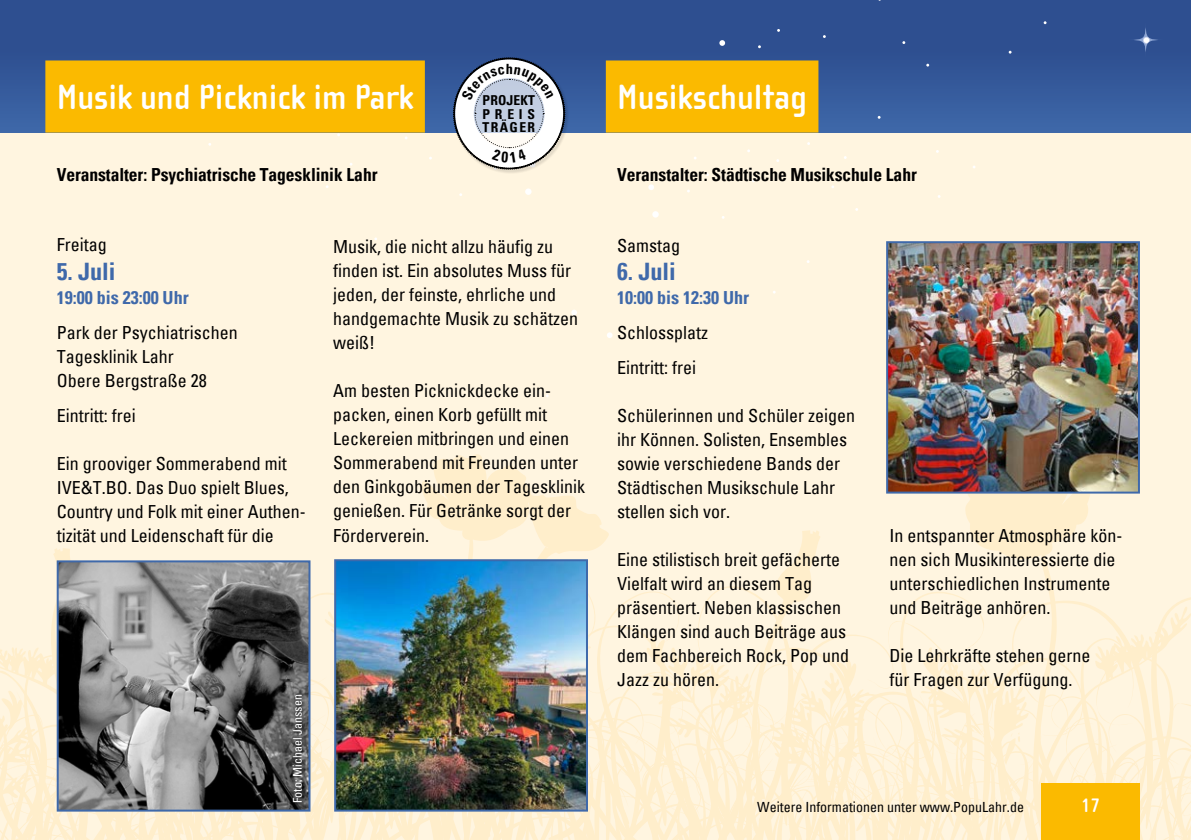
<style>
.page{position:relative;width:1191px;height:840px;background:#fff}
.page>*{position:absolute;margin:0;border:0;box-sizing:border-box;transform-origin:0 0}
.t1{font:700 36px "Cholla Sans OT";color:#fff}
.t2{font:700 condensed 24px "Univers";color:#3f69aa}
.t3{font:700 20px "Cholla Sans OT";color:#fff}
.t4{font:condensed 18px/24px "Univers";color:#000}
.t5{font:700 condensed 18px "Univers";letter-spacing:-.005em;color:#000}
.t6{font:700 condensed 18px "Univers";color:#3f69aa}
.t7{font:condensed 14px "Univers";color:#000}
.t8{font:700 condensed 13.6px/13.6px "Univers";letter-spacing:.105em;color:#000;text-align:justify}
.t9{font:condensed 12px "Univers";color:#fff}
</style>
<div class="page">
<div style="left:0;top:0;width:1191px;height:839px;background:#fff5e0"></div>
<svg style="left:648px;top:184px;width:6px;height:6px"></svg>
<div style="left:652px;top:211px;width:7px;height:6px;background:#fff;border-radius:50%"></div>
<svg style="left:607px;top:332px;width:5px;height:6px"></svg>
<div style="left:525px;top:188px;width:6px;height:7px;background:#fff;border-radius:50%"></div>
<svg style="left:571px;top:310px;width:6px;height:5px"></svg>
<svg style="left:1036px;top:493px;width:56px;height:101px"></svg>
<svg style="left:0;top:454px;width:1036px;height:385px"></svg>
<svg style="left:924px;top:594px;width:267px;height:245px"></svg>
<div style="left:0;top:0;width:1191px;height:132px;background:linear-gradient(to bottom,#2a498a,#3c64a5)"></div>
<svg style="left:1127px;top:21px;width:37px;height:37px"></svg>
<svg style="left:719px;top:40px;width:6px;height:6px"></svg>
<div style="left:1041px;top:782px;width:99px;height:57px;background:#fbba00"></div>
<div style="left:606px;top:60px;width:212px;height:72px;background:#fbba00"></div>
<div style="left:45px;top:60px;width:380px;height:72px;background:#fbba00"></div>
<img style="left:889px;top:244px;width:248px;height:246px">
<div style="left:886px;top:241px;width:254px;height:252px;border:2px solid #3f69aa"></div>
<img style="left:337px;top:562px;width:248px;height:246px">
<div style="left:334px;top:559px;width:254px;height:252px;border:2px solid #3f69aa"></div>
<img style="left:60px;top:563px;width:247px;height:245px">
<div style="left:57px;top:560px;width:253px;height:251px;border:2px solid #3f69aa"></div>
<div style="left:453px;top:57px;width:116px;height:117px;background:#000;opacity:.9"></div>
<div style="left:291px;top:692px;width:13px;height:112px;background:#000;opacity:.75"></div>
<svg style="left:453px;top:57px;width:112px;height:113px;background:#c8cdd7"></svg>
<h1 class="t1" style="left:57px;top:77px;width:358px">Musik und Picknick im Park</h1>
<p class="t5" style="left:57px;top:164px;width:322px">Veranstalter: Psychiatrische Tagesklinik Lahr</p>
<p class="t8" style="left:482px;top:93px;width:54px">PROJEKT PREIS TRÄGER</p>
<p class="t4" style="left:57px;top:232px;width:51px">Freitag</p>
<h2 class="t2" style="left:57px;top:256px;width:60px">5. Juli</h2>
<p class="t6" style="left:57px;top:286px;width:133px">19:00 bis 23:00 Uhr</p>
<p class="t4" style="left:57px;top:320px;width:182px">Park der Psychiatrischen<br>Tagesklinik Lahr<br>Obere Bergstraße 28</p>
<p class="t4" style="left:57px;top:403px;width:80px">Eintritt: frei</p>
<p class="t4" style="left:57px;top:450px;width:250px">Ein grooviger Sommerabend mit<br>IVE&amp;T.BO. Das Duo spielt Blues,<br>Country und Folk mit einer Authen&shy;tizität und Leidenschaft für die</p>
<p class="t4" style="left:333px;top:234px;width:246px">Musik, die nicht allzu häufig zu finden ist. Ein absolutes Muss für jeden, der feinste, ehrliche und handgemachte Musik zu schätzen weiß!</p>
<p class="t4" style="left:333px;top:378px;width:253px">Am besten Picknickdecke ein&shy;packen, einen Korb gefüllt mit<br>Leckereien mitbringen und einen<br>Sommerabend mit Freunden unter den Ginkgobäumen der Tagesklinik genießen. Für Getränke sorgt der<br>Förderverein.</p>
<p class="t9" style="left:290px;top:802px;width:110px;rotate:-90deg">Foto: Michael Janssen</p>
<h1 class="t1" style="left:617px;top:77px;width:191px">Musikschultag</h1>
<p class="t5" style="left:617px;top:164px;width:301px">Veranstalter: Städtische Musikschule Lahr</p>
<p class="t4" style="left:617px;top:232px;width:64px">Samstag</p>
<h2 class="t2" style="left:617px;top:256px;width:60px">6. Juli</h2>
<p class="t6" style="left:617px;top:286px;width:133px">10:00 bis 12:30 Uhr</p>
<p class="t4" style="left:617px;top:314px;width:92px;line-height:35.4px">Schlossplatz<br>Eintritt: frei</p>
<p class="t4" style="left:617px;top:402px;width:239px">Schülerinnen und Schüler zeigen ihr Können. Solisten, Ensembles sowie verschiedene Bands der<br>Städtischen Musikschule Lahr stellen sich vor.</p>
<p class="t4" style="left:617px;top:546px;width:233px">Eine stilistisch breit gefächerte<br>Vielfalt wird an diesem Tag präsentiert. Neben klassischen<br>Klängen sind auch Beiträge aus dem Fachbereich Rock, Pop und<br>Jazz zu hören.</p>
<p class="t4" style="left:889px;top:522px;width:234px">In entspannter Atmosphäre kön&shy;nen sich Musikinteressierte die unterschiedlichen Instrumente und Beiträge anhören.</p>
<p class="t4" style="left:889px;top:642px;width:202px">Die Lehrkräfte stehen gerne für Fragen zur Verfügung.</p>
<p class="t7" style="left:757px;top:797px;width:268px">Weitere Informationen unter www.PopuLahr.de</p>
<p class="t3" style="left:1081px;top:793px;width:21px">17</p>
</div>
